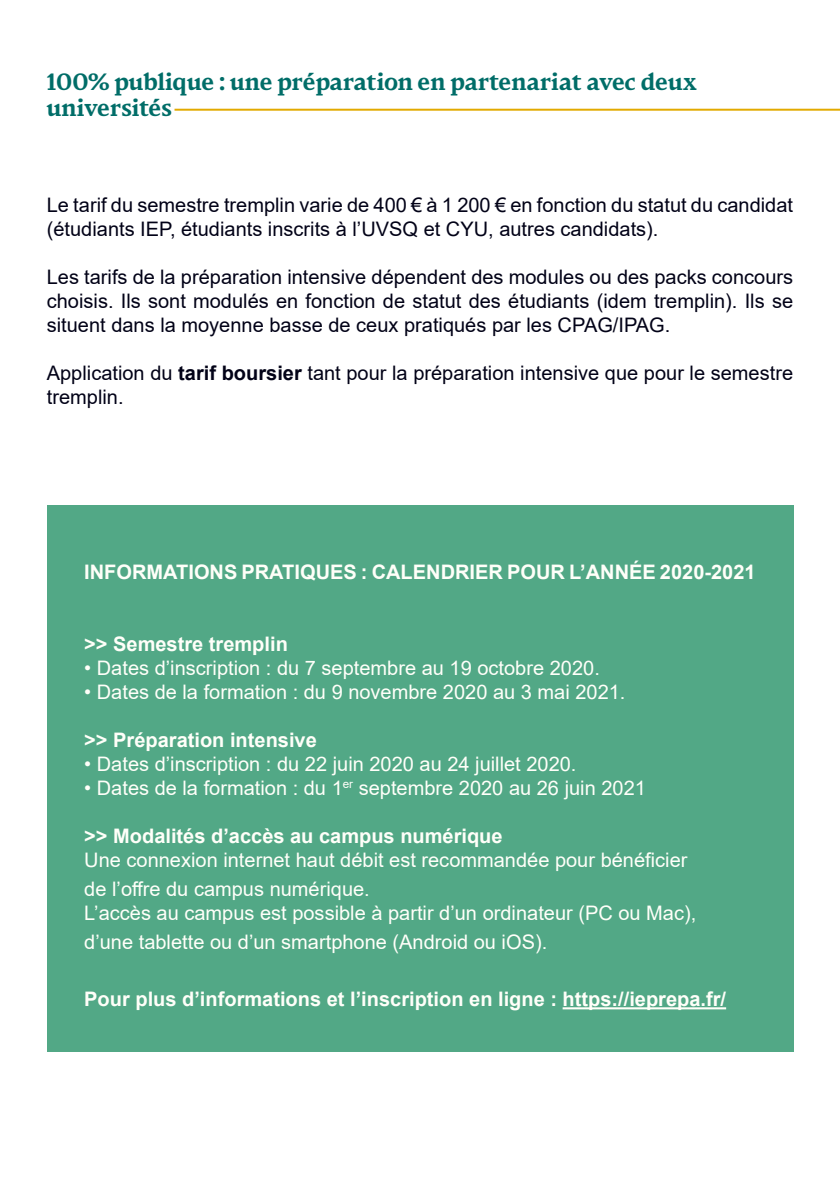
<style>
.page{position:relative;width:840px;height:1191px;background:#fff}
.page>*{position:absolute;margin:0;border:0;box-sizing:border-box;transform-origin:0 0}
.t1{font:700 22px/26.4px "Oree";color:#006d68}
.t2{font:20px/24px "Arial";color:#020217}
.t3{font:20px "Arial";color:#fffff9}
.t4{font:700 20px "Arial";color:#fffff9}
.s1{font-weight:700}
</style>
<div class="page">
<div style="left:47px;top:506px;width:745px;height:546px;background:#52a886"></div>
<hr style="left:174px;top:109px;width:665px;height:2px;background:#e2aa00">
<hr style="left:562px;top:1007px;width:163px;height:2px;background:#fffff9">
<p class="t1" style="left:47px;top:70px;width:651px">100% publique : une préparation en partenariat avec deux universités</p>
<p class="t2" style="left:47px;top:193px;width:747px">Le tarif du semestre tremplin varie de 400 € à 1 200 € en fonction du statut du candidat (étudiants IEP, étudiants inscrits à l’UVSQ et CYU, autres candidats).</p>
<p class="t2" style="left:47px;top:265px;width:747px;text-align:justify">Les tarifs de la préparation intensive dépendent des modules ou des packs concours choisis. Ils sont modulés en fonction de statut des étudiants (idem tremplin). Ils se situent dans la moyenne basse de ceux pratiqués par les CPAG/IPAG.</p>
<p class="t2" style="left:47px;top:361px;width:747px">Application du <span class="s1">tarif boursier</span> tant pour la préparation intensive que pour le semestre tremplin.</p>
<p class="t4" style="left:84px;top:558px;width:672px">INFORMATIONS PRATIQUES : CALENDRIER POUR L’ANNÉE 2020-2021</p>
<p class="t4" style="left:84px;top:630px;width:205px">&gt;&gt; Semestre tremplin</p>
<p class="t3" style="left:84px;top:654px;width:517px">• Dates d’inscription : du 7 septembre au 19 octobre 2020.</p>
<p class="t3" style="left:84px;top:678px;width:542px">• Dates de la formation : du 9 novembre 2020 au 3 mai 2021.</p>
<p class="t4" style="left:84px;top:726px;width:234px">&gt;&gt; Préparation intensive</p>
<p class="t3" style="left:84px;top:750px;width:493px">• Dates d’inscription : du 22 juin 2020 au 24 juillet 2020.</p>
<p class="t3" style="left:84px;top:774px;width:563px">• Dates de la formation : du 1<sup>er</sup> septembre 2020 au 26 juin 2021</p>
<p class="t4" style="left:84px;top:822px;width:419px">&gt;&gt; Modalités d’accès au campus numérique</p>
<p class="t3" style="left:84px;top:846px;width:604px">Une connexion internet haut débit est recommandée pour bénéficier</p>
<p class="t3" style="left:84px;top:875px;width:287px">de l’offre du campus numérique.</p>
<p class="t3" style="left:84px;top:899px;width:613px">L’accès au campus est possible à partir d’un ordinateur (PC ou Mac),</p>
<p class="t3" style="left:84px;top:927px;width:464px">d’une tablette ou d’un smartphone (Android ou iOS).</p>
<p class="t4" style="left:84px;top:985px;width:643px">Pour plus d’informations et l’inscription en ligne : https://ieprepa.fr/</p>
</div>
